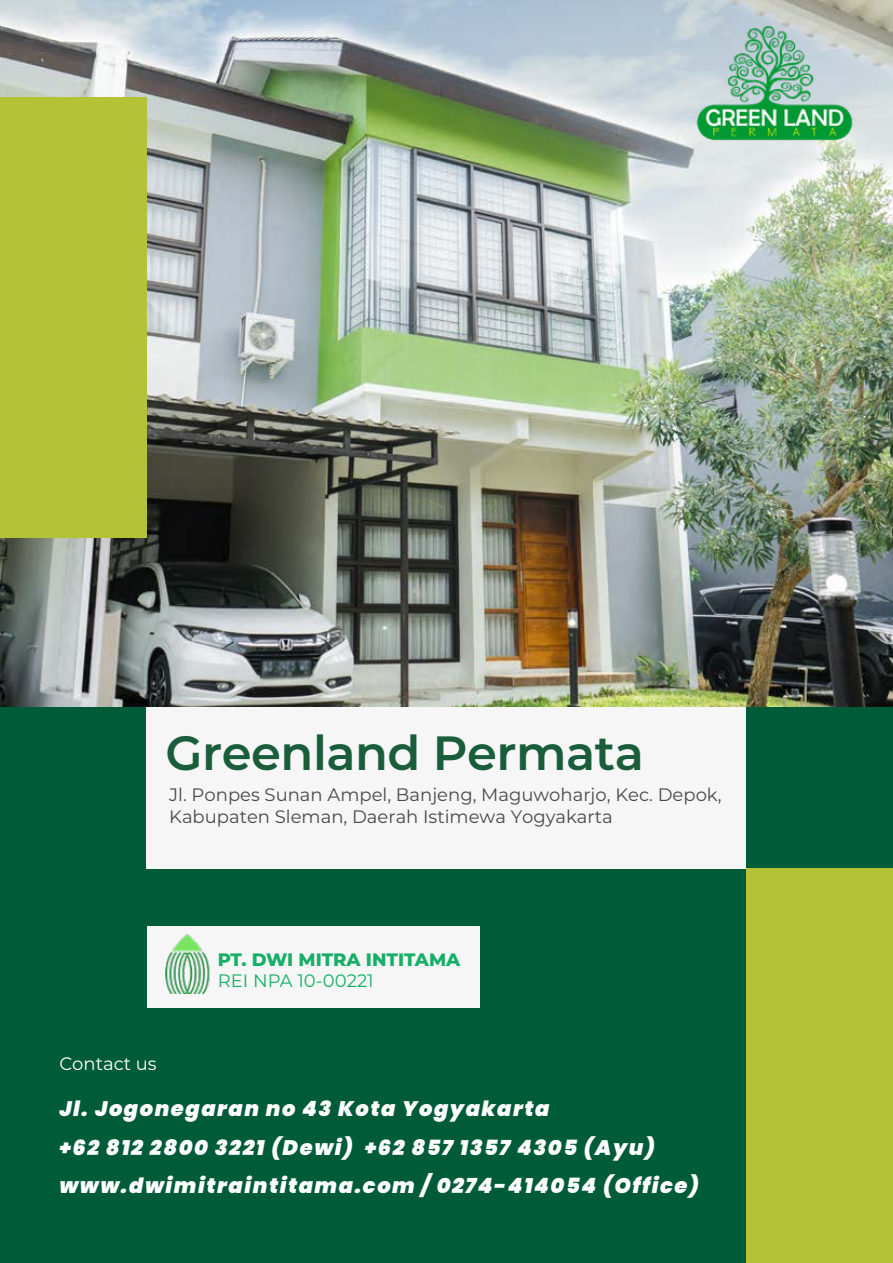
<style>
.page{position:relative;width:893px;height:1263px;background:#fff}
.page>*{position:absolute;margin:0;border:0;box-sizing:border-box;transform-origin:0 0}
.t1{font:600 48px "Montserrat";letter-spacing:-.01em;color:#195d3b}
.t2{font:italic 900 21px "Poppins";letter-spacing:.075em;color:#fff}
.t3{font:18px/21.6px "Montserrat";color:#494949}
.t4{font:800 18px "Montserrat";color:#17af68}
.t5{font:18px "Montserrat";color:#17af68}
.t6{font:18px "Montserrat";color:#fff}
</style>
<div class="page">
<img style="left:0;top:0;width:893px;height:707px">
<div style="left:0;top:707px;width:893px;height:556px;background:#005b39"></div>
<div style="left:147px;top:707px;width:599px;height:162px;background:#f6f6f6"></div>
<div style="left:0;top:97px;width:147px;height:440px;background:#b3c335"></div>
<div style="left:746px;top:869px;width:147px;height:394px;background:#b3c335"></div>
<img style="left:685px;top:14px;width:179px;height:137px">
<div style="left:147px;top:927px;width:332px;height:81px;background:#f6f6f6"></div>
<img style="left:166px;top:934px;width:44px;height:59px">
<h1 class="t1" style="left:166px;top:719px;width:480px">Greenland Permata</h1>
<p class="t3" style="left:169px;top:783px;width:554px">Jl. Ponpes Sunan Ampel, Banjeng, Maguwoharjo, Kec. Depok,<br>Kabupaten Sleman, Daerah Istimewa Yogyakarta</p>
<p class="t4" style="left:218px;top:946px;width:244px">PT. DWI MITRA INTITAMA</p>
<p class="t6" style="left:59px;top:1051px;width:99px">Contact us</p>
<p class="t5" style="left:218px;top:968px;width:157px">REI NPA 10-00221</p>
<p class="t2" style="left:59px;top:1096px;width:492px">Jl. Jogonegaran no 43 Kota Yogyakarta</p>
<p class="t2" style="left:59px;top:1136px;width:597px">+62 812 2800 3221 (Dewi) +62 857 1357 4305 (Ayu)</p>
<p class="t2" style="left:59px;top:1173px;width:641px">www.dwimitraintitama.com / 0274-414054 (Office)</p>
</div>
